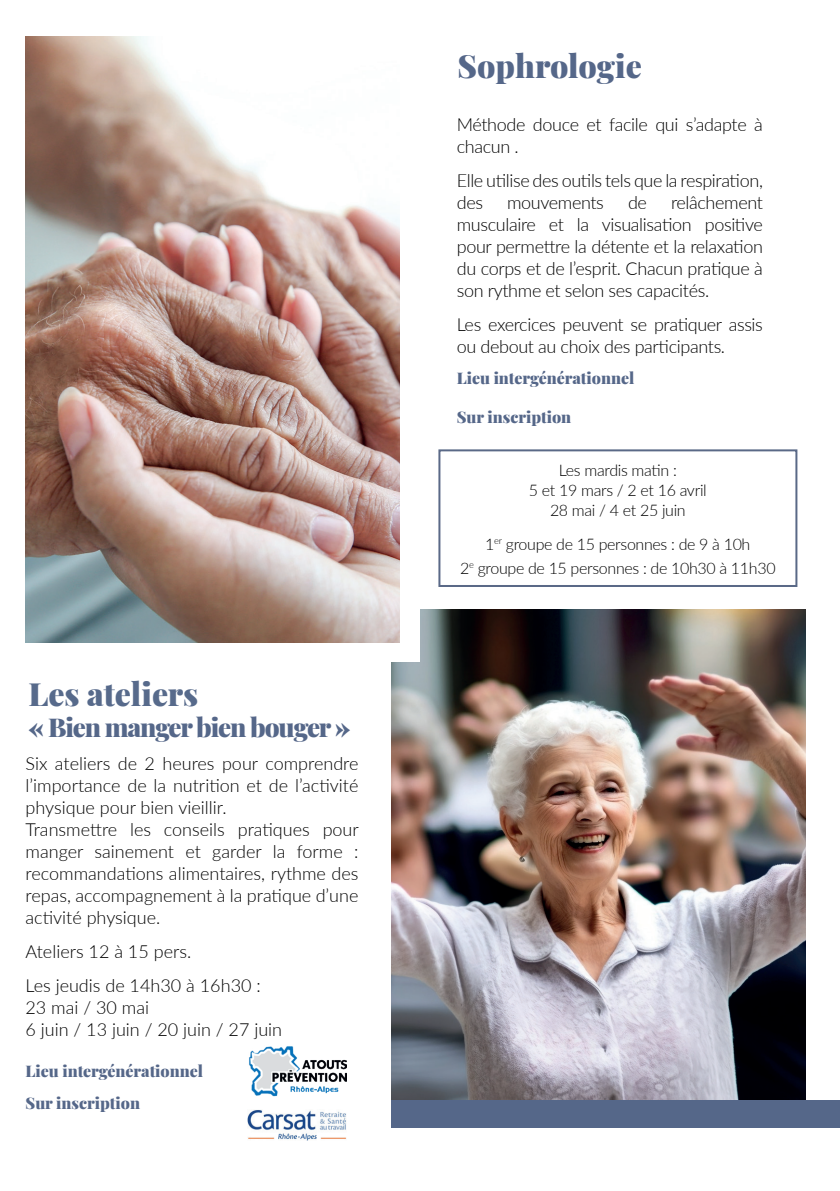
<style>
.page{position:relative;width:840px;height:1191px;background:#fff}
.page>*{position:absolute;margin:0;border:0;box-sizing:border-box;transform-origin:0 0}
.t1{font:900 32px "Playfair Display";color:#556789}
.t2{font:900 32px "Playfair Display";color:#576a8b}
.t3{font:900 26px "Playfair Display";letter-spacing:-.04em;color:#556789}
.t4{font:300 18px/22px "Lato";color:#000}
.t5{font:300 18px/22px "Lato";letter-spacing:-.02em;color:#000}
.t6{font:300 16px/20px "Lato";letter-spacing:-.02em;color:#000;text-align:center}
.t7{font:900 16px/31.2px "Playfair Display";color:#556789}
</style>
<div class="page">
<img style="left:391px;top:609px;width:414px;height:491px">
<div style="left:92px;top:373px;width:328px;height:289px;background:#fff"></div>
<div style="left:391px;top:1100px;width:448px;height:27px;background:#556789"></div>
<img style="left:26px;top:36px;width:373px;height:606px">
<div style="left:438px;top:449px;width:359px;height:138px;border:2px solid #5a6987"></div>
<img style="left:249px;top:1046px;width:97px;height:51px">
<img style="left:247px;top:1110px;width:99px;height:30px">
<h1 class="t2" style="left:28px;top:668px;width:171px">Les ateliers</h1>
<h2 class="t3" style="left:28px;top:707px;width:323px">« Bien manger bien bouger »</h2>
<p class="t4" style="left:26px;top:752px;width:334px">Six ateliers de 2 heures pour comprendre l’importance de la nutrition et de l’activité physique pour bien vieillir.<br>Transmettre les conseils pratiques pour manger sainement et garder la forme : recommandations alimentaires, rythme des repas, accompagnement à la pratique d’une activité physique.</p>
<p class="t4" style="left:26px;top:934px;width:236px;line-height:34px">Ateliers 12 à 15 pers.<br>Les jeudis de 14h30 à 16h30 :</p>
<p class="t4" style="left:26px;top:996px;width:258px">23 mai / 30 mai<br>6 juin / 13 juin / 20 juin / 27 juin</p>
<p class="t7" style="left:26px;top:1054px;width:179px">Lieu intergénérationnel<br>Sur inscription</p>
<h1 class="t1" style="left:457px;top:41px;width:186px">Sophrologie</h1>
<p class="t5" style="left:456px;top:113px;width:307px">Méthode douce et facile qui s’adapte à chacun .</p>
<p class="t5" style="left:456px;top:169px;width:307px">Elle utilise des outils tels que la respiration, des</p>
<p class="t4" style="left:456px;top:191px;width:307px;text-align:justify;text-indent:214px">relâchement musculaire et la visualisation positive pour permettre la détente et la relaxation du corps et de l’esprit. Chacun pratique à son rythme et selon ses capacités.</p>
<p class="t5" style="left:456px;top:313px;width:307px">Les exercices peuvent se pratiquer assis ou debout au choix des participants.</p>
<p class="t7" style="left:456px;top:361px;width:179px">Lieu intergénérationnel</p>
<p class="t7" style="left:456px;top:400px;width:116px">Sur inscription</p>
<p class="t6" style="left:528px;top:459px;width:179px">Les mardis matin :<br>5 et 19 mars / 2 et 16 avril<br>28 mai / 4 et 25 juin</p>
<p class="t6" style="left:460px;top:531px;width:317px;line-height:24px">1<sup>er</sup> groupe de 15 personnes : de 9 à 10h<br>2<sup>e</sup> groupe de 15 personnes : de 10h30 à 11h30</p>
<p class="t5" style="left:506px;top:191px;width:98px">mouvements</p>
<p class="t4" style="left:627px;top:191px;width:20px">de</p>
</div>
